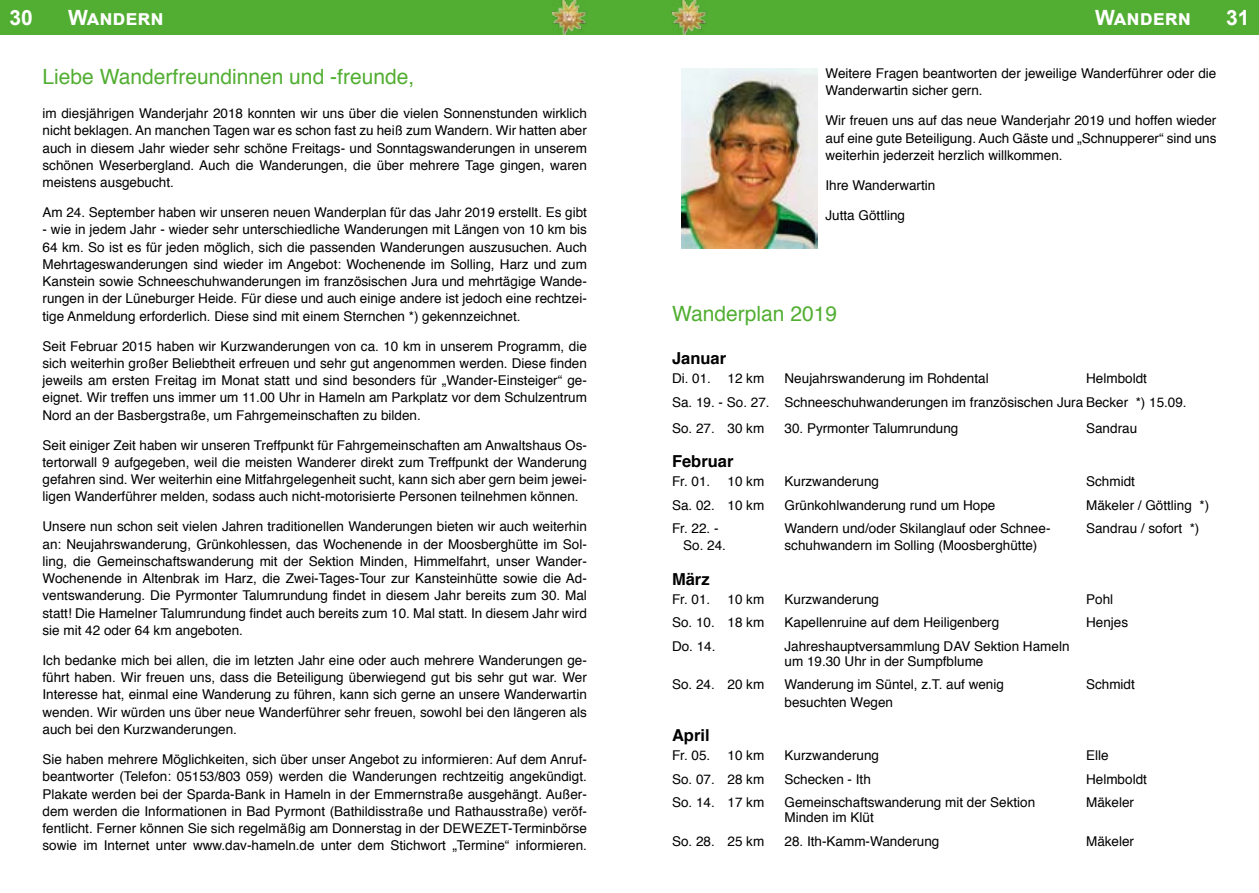
<style>
.page{position:relative;width:1259px;height:893px;background:#fff}
.page>*{position:absolute;margin:0;border:0;box-sizing:border-box;transform-origin:0 0}
.t1{font:21px "Helvetica";color:#52ae32}
.t2{font:700 21px "Arial";color:#fff}
.t3{font:700 16.5px "Helvetica";color:#000}
.t4{font:13.5px/17.2px "Helvetica";color:#000;text-align:justify}
</style>
<div class="page">
<div style="left:629px;top:0;width:630px;height:35px;background:#52ae32"></div>
<div style="left:0;top:0;width:629px;height:35px;background:#52ae32"></div>
<img style="left:552px;top:0;width:35px;height:35px">
<img style="left:671px;top:0;width:35px;height:35px">
<img style="left:681px;top:68px;width:136px;height:181px">
<h1 class="t2" style="left:10px;top:3px;width:25px">30</h1>
<h1 class="t2" style="left:68px;top:3px;width:97px">Wandern</h1>
<h1 class="t2" style="left:1095px;top:3px;width:97px">Wandern</h1>
<h1 class="t2" style="left:1226px;top:3px;width:25px">31</h1>
<h1 class="t1" style="left:43px;top:60px;width:373px">Liebe Wanderfreundinnen und -freunde,</h1>
<p class="t4" style="left:43px;top:105px;width:546px">im diesjährigen Wanderjahr 2018 konnten wir uns über die vielen Sonnenstunden wirklich nicht beklagen. An manchen Tagen war es schon fast zu heiß zum Wandern. Wir hatten aber auch in diesem Jahr wieder sehr schöne Freitags- und Sonntagswanderungen in unserem schönen Weserbergland. Auch die Wanderungen, die über mehrere Tage gingen, waren meistens ausgebucht.</p>
<p class="t4" style="left:43px;top:204px;width:546px">Am 24. September haben wir unseren neuen Wanderplan für das Jahr 2019 erstellt. Es gibt</p>
<p class="t4" style="left:43px;top:221px;width:546px">- wie in jedem Jahr - wieder sehr unterschiedliche Wanderungen mit Längen von 10 km bis 64 km. So ist es für jeden möglich, sich die passenden Wanderungen auszusuchen. Auch Mehrtageswanderungen sind wieder im Angebot: Wochenende im Solling, Harz und zum Kanstein sowie Schneeschuhwanderungen im französischen Jura und mehrtägige Wande&shy;rungen in der Lüneburger Heide. Für diese und auch einige andere ist jedoch eine rechtzei&shy;tige Anmeldung erforderlich. Diese sind mit einem Sternchen *) gekennzeichnet.</p>
<p class="t4" style="left:43px;top:338px;width:546px">Seit Februar 2015 haben wir Kurzwanderungen von ca. 10 km in unserem Programm, die sich weiterhin großer Beliebtheit erfreuen und sehr gut angenommen werden. Diese finden jeweils am ersten Freitag im Monat statt und sind besonders für „Wander-Einsteiger“ ge&shy;eignet. Wir treffen uns immer um 11.00 Uhr in Hameln am Parkplatz vor dem Schulzentrum Nord an der Basbergstraße, um Fahrgemeinschaften zu bilden.</p>
<p class="t4" style="left:43px;top:437px;width:546px">Seit einiger Zeit haben wir unseren Treffpunkt für Fahrgemeinschaften am Anwaltshaus Os&shy;tertorwall 9 aufgegeben, weil die meisten Wanderer direkt zum Treffpunkt der Wanderung gefahren sind. Wer weiterhin eine Mitfahrgelegenheit sucht, kann sich aber gern beim jewei&shy;ligen Wanderführer melden, sodass auch nicht-motorisierte Personen teilnehmen können.</p>
<p class="t4" style="left:43px;top:518px;width:546px">Unsere nun schon seit vielen Jahren traditionellen Wanderungen bieten wir auch weiterhin an: Neujahrswanderung, Grünkohlessen, das Wochenende in der Moosberghütte im Sol&shy;ling, die Gemeinschaftswanderung mit der Sektion Minden, Himmelfahrt, unser Wander-Wochenende in Altenbrak im Harz, die Zwei-Tages-Tour zur Kansteinhütte sowie die Ad&shy;ventswanderung. Die Pyrmonter Talumrundung findet in diesem Jahr bereits zum 30. Mal statt! Die Hamelner Talumrundung findet auch bereits zum 10. Mal statt. In diesem Jahr wird sie mit 42 oder 64 km angeboten.</p>
<p class="t4" style="left:43px;top:652px;width:546px">Ich bedanke mich bei allen, die im letzten Jahr eine oder auch mehrere Wanderungen ge&shy;führt haben. Wir freuen uns, dass die Beteiligung überwiegend gut bis sehr gut war. Wer Interesse hat, einmal eine Wanderung zu führen, kann sich gerne an unsere Wanderwartin wenden. Wir würden uns über neue Wanderführer sehr freuen, sowohl bei den längeren als auch bei den Kurzwanderungen.</p>
<p class="t4" style="left:43px;top:751px;width:546px">Sie haben mehrere Möglichkeiten, sich über unser Angebot zu informieren: Auf dem Anruf&shy;beantworter (Telefon: 05153/803 059) werden die Wanderungen rechtzeitig angekündigt.<br>Plakate werden bei der Sparda-Bank in Hameln in der Emmernstraße ausgehängt. Außer&shy;dem werden die Informationen in Bad Pyrmont (Bathildisstraße und Rathausstraße) veröf&shy;fentlicht. Ferner können Sie sich regelmäßig am Donnerstag in der DEWEZET-Terminbörse sowie im Internet unter www.dav-hameln.de unter dem Stichwort „Termine“ informieren.</p>
<p class="t4" style="left:825px;top:65px;width:392px">Weitere Fragen beantworten der jeweilige Wanderführer oder die<br>Wanderwartin sicher gern.</p>
<p class="t4" style="left:825px;top:112px;width:392px">Wir freuen uns auf das neue Wanderjahr 2019 und hoffen wieder auf eine gute Beteiligung. Auch Gäste und „Schnupperer“ sind uns weiterhin jederzeit herzlich willkommen.</p>
<p class="t4" style="left:825px;top:177px;width:111px">Ihre Wanderwartin</p>
<p class="t4" style="left:825px;top:207px;width:81px">Jutta Göttling</p>
<h1 class="t1" style="left:672px;top:298px;width:166px">Wanderplan 2019</h1>
<p class="t3" style="left:672px;top:345px;width:56px">Januar</p>
<p class="t4" style="left:672px;top:370px;width:94px">Di. 01. 12 km</p>
<p class="t4" style="left:784px;top:370px;width:206px">Neujahrswanderung im Rohdental</p>
<p class="t4" style="left:672px;top:367px;width:516px;line-height:23.5px;text-indent:414px">Helmboldt<br>Sa. 19. - So. 27. Schneeschuhwanderungen im französischen Jura Becker *) 15.09.</p>
<p class="t4" style="left:672px;top:420px;width:94px">So. 27. 30 km</p>
<p class="t4" style="left:784px;top:420px;width:175px">30. Pyrmonter Talumrundung</p>
<p class="t4" style="left:1086px;top:420px;width:53px">Sandrau</p>
<p class="t3" style="left:672px;top:448px;width:63px">Februar</p>
<p class="t4" style="left:672px;top:473px;width:40px">Fr. 01.</p>
<p class="t4" style="left:727px;top:473px;width:38px">10 km</p>
<p class="t4" style="left:784px;top:473px;width:96px">Kurzwanderung</p>
<p class="t4" style="left:1086px;top:473px;width:50px">Schmidt</p>
<p class="t4" style="left:672px;top:497px;width:94px">Sa. 02. 10 km</p>
<p class="t4" style="left:784px;top:497px;width:212px">Grünkohlwanderung rund um Hope</p>
<p class="t4" style="left:1086px;top:497px;width:125px">Mäkeler / Göttling *)</p>
<p class="t4" style="left:672px;top:520px;width:48px">Fr. 22. -</p>
<p class="t4" style="left:784px;top:520px;width:267px">Wandern und/oder Skilanglauf oder Schnee-</p>
<p class="t4" style="left:1086px;top:520px;width:115px">Sandrau / sofort *)</p>
<p class="t4" style="left:683px;top:537px;width:44px">So. 24.</p>
<p class="t4" style="left:784px;top:537px;width:254px">schuhwandern im Solling (Moosberghütte)</p>
<p class="t3" style="left:672px;top:565px;width:39px">März</p>
<p class="t4" style="left:672px;top:591px;width:40px">Fr. 01.</p>
<p class="t4" style="left:727px;top:591px;width:38px">10 km</p>
<p class="t4" style="left:784px;top:591px;width:96px">Kurzwanderung</p>
<p class="t4" style="left:1086px;top:591px;width:29px">Pohl</p>
<p class="t4" style="left:672px;top:614px;width:94px">So. 10. 18 km</p>
<p class="t4" style="left:784px;top:614px;width:216px">Kapellenruine auf dem Heiligenberg</p>
<p class="t4" style="left:1086px;top:614px;width:44px">Henjes</p>
<p class="t4" style="left:672px;top:638px;width:45px">Do. 14.</p>
<p class="t4" style="left:784px;top:639px;width:286px;line-height:15px">Jahreshauptversammlung DAV Sektion Hameln um 19.30 Uhr in der Sumpfblume</p>
<p class="t4" style="left:672px;top:676px;width:94px">So. 24. 20 km</p>
<p class="t4" style="left:784px;top:676px;width:221px">Wanderung im Süntel, z.T. auf wenig</p>
<p class="t4" style="left:1086px;top:676px;width:50px">Schmidt</p>
<p class="t4" style="left:784px;top:694px;width:110px">besuchten Wegen</p>
<p class="t3" style="left:672px;top:722px;width:39px">April</p>
<p class="t4" style="left:672px;top:747px;width:40px">Fr. 05.</p>
<p class="t4" style="left:727px;top:747px;width:38px">10 km</p>
<p class="t4" style="left:784px;top:747px;width:96px">Kurzwanderung</p>
<p class="t4" style="left:1086px;top:747px;width:24px">Elle</p>
<p class="t4" style="left:672px;top:771px;width:94px">So. 07. 28 km</p>
<p class="t4" style="left:784px;top:771px;width:88px">Schecken - Ith</p>
<p class="t4" style="left:1086px;top:771px;width:62px">Helmboldt</p>
<p class="t4" style="left:672px;top:794px;width:94px">So. 14. 17 km</p>
<p class="t4" style="left:784px;top:794px;width:252px">Gemeinschaftswanderung mit der Sektion</p>
<p class="t4" style="left:1086px;top:794px;width:50px">Mäkeler</p>
<p class="t4" style="left:784px;top:809px;width:91px">Minden im Klüt</p>
<p class="t4" style="left:672px;top:833px;width:94px">So. 28. 25 km</p>
<p class="t4" style="left:784px;top:833px;width:156px">28. Ith-Kamm-Wanderung</p>
<p class="t4" style="left:1086px;top:833px;width:50px">Mäkeler</p>
</div>
